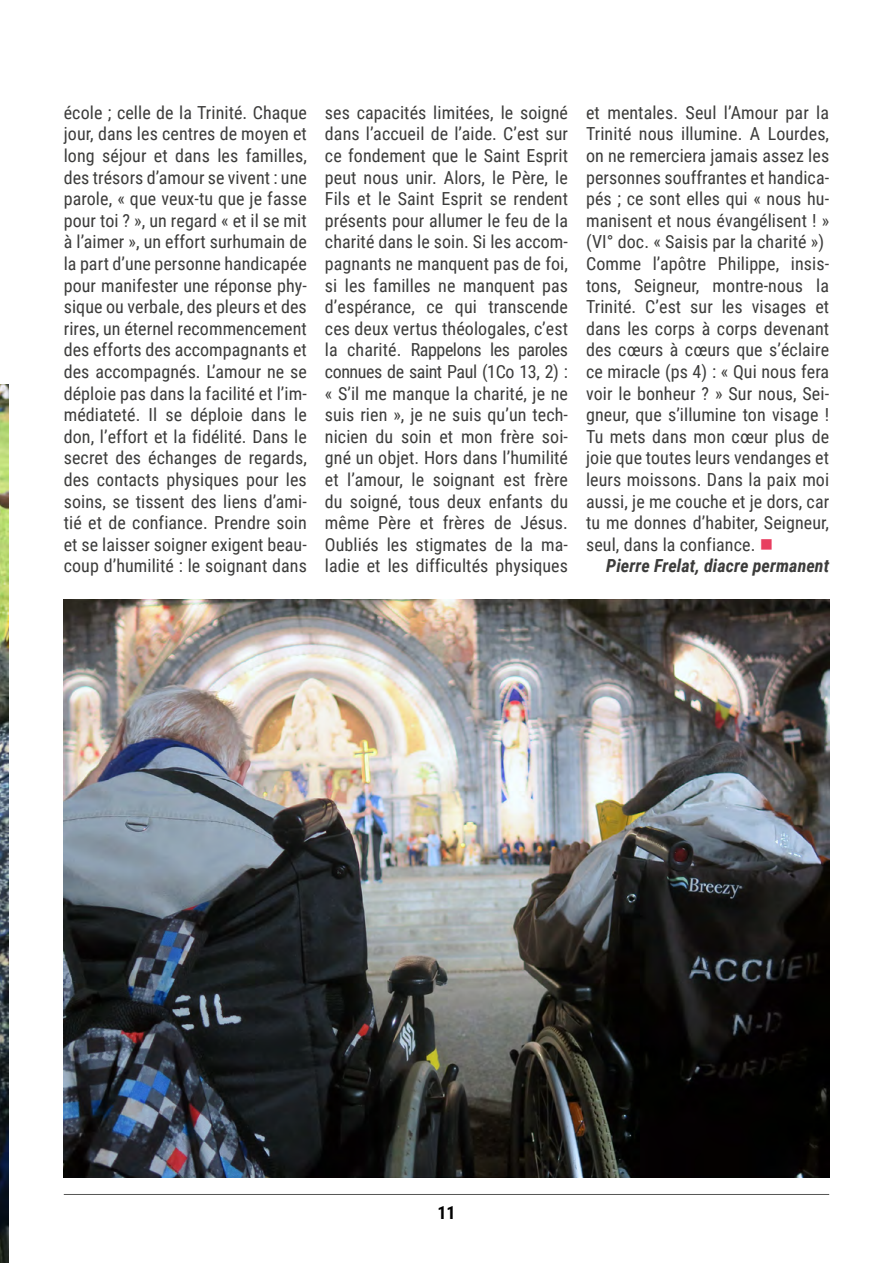
<style>
.page{position:relative;width:893px;height:1263px;background:#fff}
.page>*{position:absolute;margin:0;border:0;box-sizing:border-box;transform-origin:0 0}
.t1{font:18px/21.6px "Roboto Condensed";letter-spacing:.005em;color:#3c3c3b;text-align:justify}
.t2{font:italic 700 18px "Roboto Condensed";letter-spacing:.005em;color:#3c3c3b}
.t3{font:700 18px "Roboto Condensed";color:#000}
.s1{color:#e83e60}
</style>
<div class="page">
<hr style="left:64px;top:1194px;width:765px;height:1px;background:#575756">
<img style="left:0;top:385px;width:8px;height:878px">
<img style="left:64px;top:599px;width:765px;height:578px">
<p class="t1" style="left:64px;top:101px;width:245px">école ; celle de la Trinité. Chaque jour, dans les centres de moyen et long séjour et dans les familles, des trésors d’amour se vivent : une parole, « que veux-tu que je fasse pour toi ? », un regard « et il se mit à l’aimer », un effort surhumain de la part d’une personne handicapée pour manifester une réponse phy&shy;sique ou verbale, des pleurs et des rires, un éternel recommencement des efforts des accompagnants et des accompagnés. L’amour ne se déploie pas dans la facilité et l’im&shy;médiateté. Il se déploie dans le don, l’effort et la fidélité. Dans le secret des échanges de regards, des contacts physiques pour les soins, se tissent des liens d’ami&shy;tié et de confiance. Prendre soin et se laisser soigner exigent beau&shy;coup d’humilité : le soignant dans</p>
<p class="t1" style="left:325px;top:101px;width:245px">ses capacités limitées, le soigné dans l’accueil de l’aide. C’est sur ce fondement que le Saint Esprit peut nous unir. Alors, le Père, le Fils et le Saint Esprit se rendent présents pour allumer le feu de la charité dans le soin. Si les accom&shy;pagnants ne manquent pas de foi, si les familles ne manquent pas d’espérance, ce qui transcende ces deux vertus théologales, c’est la charité. Rappelons les paroles connues de saint Paul (1Co 13, 2) : « S’il me manque la charité, je ne suis rien », je ne suis qu’un tech&shy;nicien du soin et mon frère soi&shy;gné un objet. Hors dans l’humilité et l’amour, le soignant est frère du soigné, tous deux enfants du même Père et frères de Jésus.<br>Oubliés les stigmates de la ma&shy;ladie et les difficultés physiques</p>
<p class="t1" style="left:586px;top:101px;width:245px;text-align:left">et mentales. Seul l’Amour par la<br>Trinité nous illumine. A Lourdes, on ne remerciera jamais assez les personnes souffrantes et handica&shy;pés ; ce sont elles qui « nous hu&shy;manisent et nous évangélisent ! » (VI° doc. « Saisis par la charité »)<br>Comme l’apôtre Philippe, insis&shy;tons, Seigneur, montre-nous la<br>Trinité. C’est sur les visages et dans les corps à corps devenant des cœurs à cœurs que s’éclaire ce miracle (ps 4) : « Qui nous fera voir le bonheur ? » Sur nous, Sei&shy;gneur, que s’illumine ton visage !<br>Tu mets dans mon cœur plus de joie que toutes leurs vendanges et leurs moissons. Dans la paix moi aussi, je me couche et je dors, car tu me donnes d’habiter, Seigneur, seul, dans la confiance. <span class="s1">■</span></p>
<p class="t2" style="left:606px;top:553px;width:224px">Pierre Frelat, diacre permanent</p>
<p class="t3" style="left:437px;top:1199px;width:20px">11</p>
</div>
